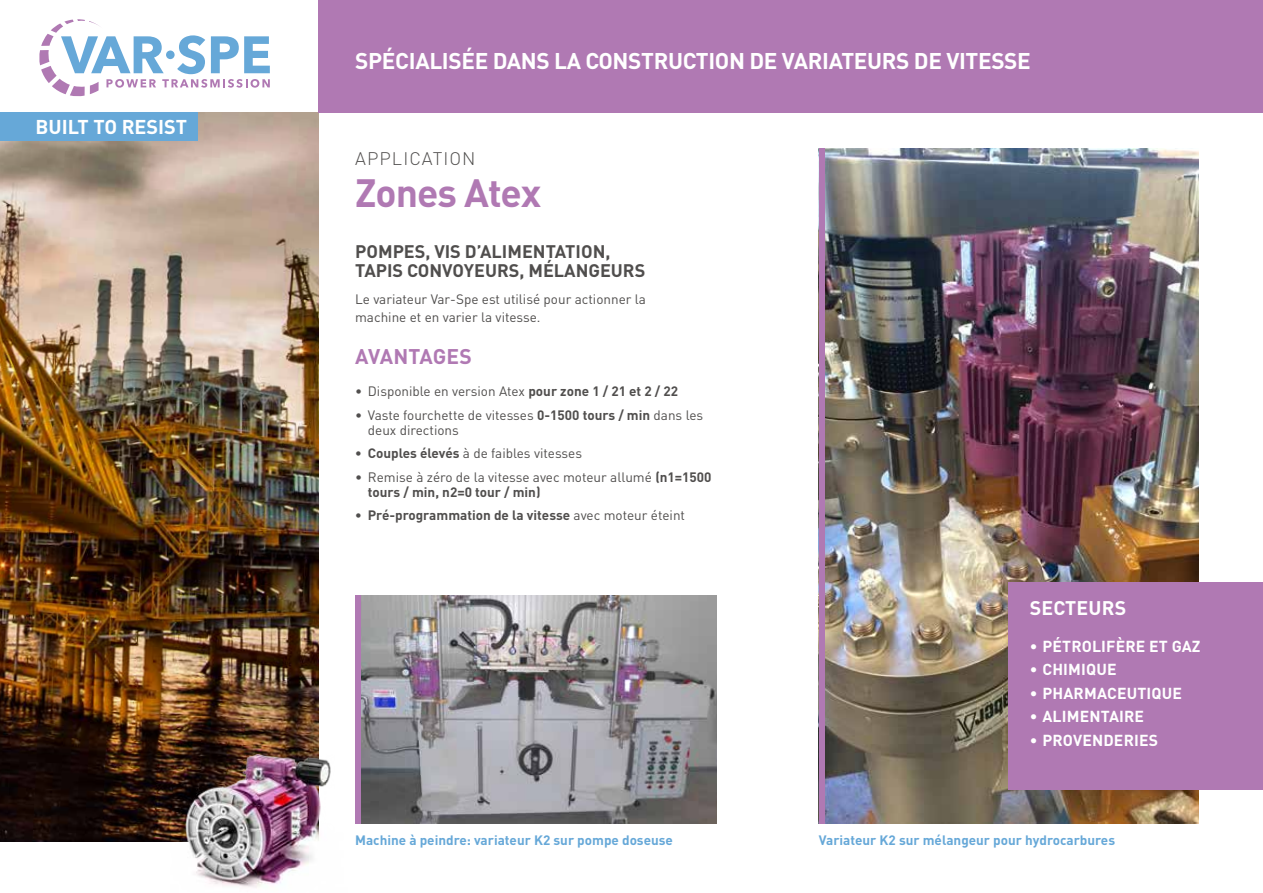
<style>
.page{position:relative;width:1263px;height:893px;background:#fff}
.page>*{position:absolute;margin:0;border:0;box-sizing:border-box;transform-origin:0 0}
.t1{font:700 39px "DIN Pro";letter-spacing:-.025em;color:#b079b3}
.t2{font:700 22.5px "DIN Pro";letter-spacing:-.015em;color:#fff}
.t3{font:700 21px "DIN Pro";letter-spacing:.005em;color:#b079b3}
.t4{font:700 19.8px "DIN Pro";color:#fff}
.t5{font:700 19.5px "DIN Pro";letter-spacing:.01em;color:#fff}
.t6{font:700 18px/19.5px "DIN Pro";color:#504e4d}
.t7{font:300 18px "DIN Pro";letter-spacing:.06em;color:#504e4d}
.t8{font:700 15.75px "DIN Pro";letter-spacing:.01em;color:#fff}
.t9{font:13.5px/15px "DIN Pro";color:#504e4d}
.t10{font:700 13.5px "DIN Pro";color:#66a8d8}
.t11{font:700 13.5px "DIN Pro";color:#504e4d}
.s1{font-weight:700}
.s2{font-weight:400}
</style>
<div class="page">
<img style="left:0;top:113px;width:319px;height:729px">
<div style="left:319px;top:0;width:944px;height:113px;background:#b079b3"></div>
<svg style="left:39px;top:19px;width:231px;height:77px"></svg>
<div style="left:0;top:113px;width:198px;height:28px;background:#66a8d8"></div>
<img style="left:171px;top:754px;width:160px;height:134px">
<img style="left:825px;top:149px;width:374px;height:675px">
<div style="left:819px;top:149px;width:6px;height:675px;background:#b079b3"></div>
<img style="left:361px;top:595px;width:355px;height:229px">
<div style="left:355px;top:595px;width:6px;height:229px;background:#b079b3"></div>
<div style="left:1009px;top:583px;width:254px;height:207px;background:#b079b3"></div>
<h3 class="t4" style="left:35px;top:114px;width:153px">BUILT TO RESIST</h3>
<h2 class="t2" style="left:355px;top:46px;width:677px">SPÉCIALISÉE DANS LA CONSTRUCTION DE VARIATEURS DE VITESSE</h2>
<h3 class="t7" style="left:355px;top:146px;width:122px">APPLICATION</h3>
<h1 class="t1" style="left:355px;top:166px;width:188px">Zones Atex</h1>
<h3 class="t6" style="left:355px;top:241px;width:292px">POMPES, VIS D’ALIMENTATION,<br>TAPIS CONVOYEURS, MÉLANGEURS</h3>
<p class="t9" style="left:355px;top:289px;width:292px;line-height:18px">Le variateur Var-Spe est utilisé pour actionner la machine et en varier la vitesse.</p>
<h3 class="t3" style="left:355px;top:343px;width:118px">AVANTAGES</h3>
<p class="t9" style="left:355px;top:383px;width:325px">• Disponible en version Atex <span class="s1">pour zone 1 / 21 et 2 / 22</span></p>
<p class="t9" style="left:368px;top:407px;width:337px;text-indent:-13px">• Vaste fourchette de vitesses <span class="s1">0-1500 tours / min</span> dans les deux directions</p>
<p class="t9" style="left:355px;top:445px;width:228px"><span class="s1">• Couples élevés</span> à de faibles vitesses</p>
<p class="t9" style="left:368px;top:469px;width:345px;text-indent:-13px">• Remise à zéro de la vitesse avec moteur allumé <span class="s1">(n1=1500 tours / min, n2=0 tour / min)</span></p>
<p class="t11" style="left:355px;top:506px;width:331px">• Pré-programmation de la vitesse <span class="s2">avec moteur éteint</span></p>
<p class="t10" style="left:355px;top:831px;width:319px">Machine à peindre: variateur K2 sur pompe doseuse</p>
<h3 class="t5" style="left:1030px;top:594px;width:98px">SECTEURS</h3>
<p class="t8" style="left:1030px;top:635px;width:172px">• PÉTROLIFÈRE ET GAZ</p>
<p class="t8" style="left:1030px;top:659px;width:88px">• CHIMIQUE</p>
<p class="t8" style="left:1030px;top:682px;width:154px">• PHARMACEUTIQUE</p>
<p class="t8" style="left:1030px;top:706px;width:116px">• ALIMENTAIRE</p>
<p class="t8" style="left:1030px;top:729px;width:130px">• PROVENDERIES</p>
<p class="t10" style="left:819px;top:831px;width:298px">Variateur K2 sur mélangeur pour hydrocarbures</p>
</div>
